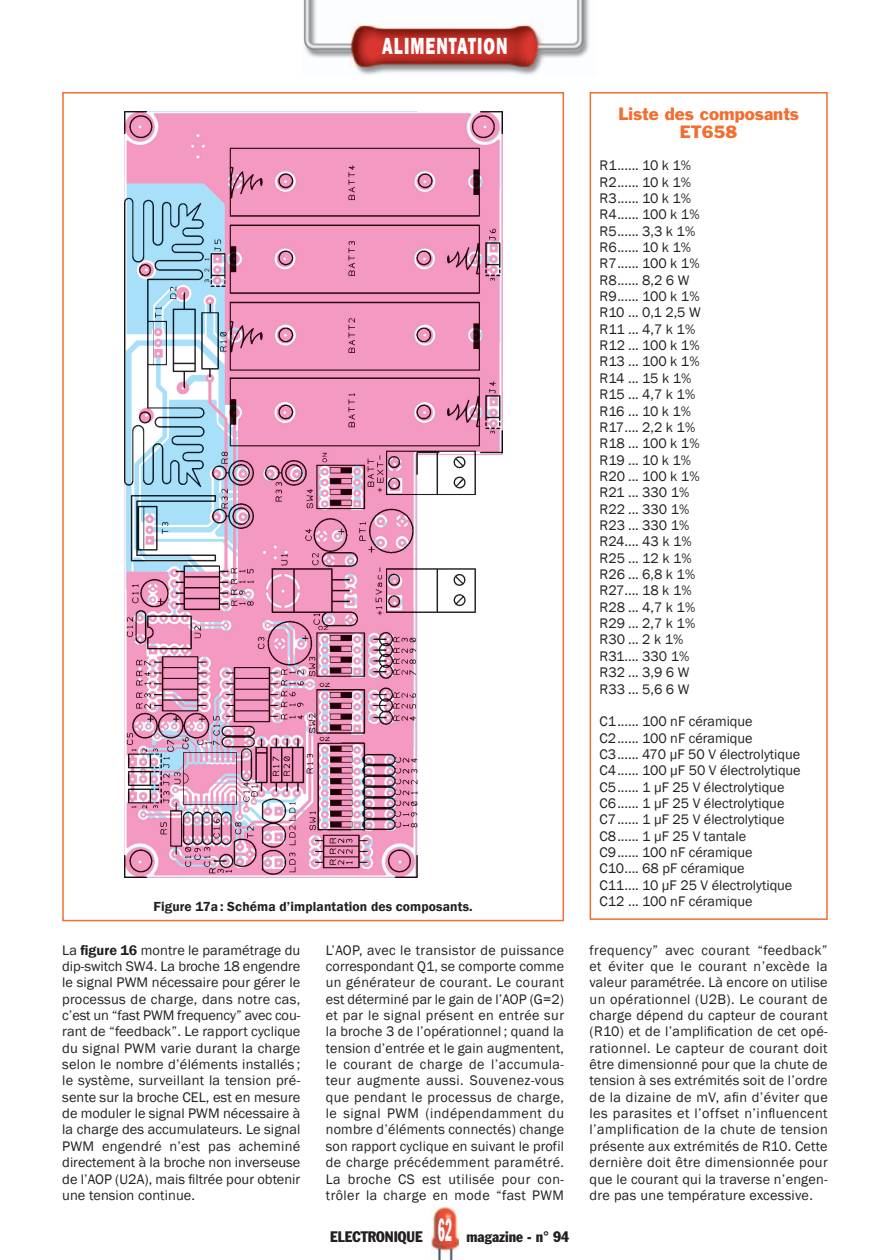
<style>
.page{position:relative;width:890px;height:1260px;background:#fff}
.page>*{position:absolute;margin:0;border:0;box-sizing:border-box;transform-origin:0 0}
.t1{font:800 24px "Franklin Gothic";letter-spacing:.06em;color:#fff;scale:.7 1}
.t2{font:16.5px/18px "Franklin Gothic";color:#f26e31;text-align:center}
.t3{font:condensed 15px "Franklin Gothic";color:#231f20}
.t4{font:14.25px/16.4px "Franklin Gothic";color:#231f20;text-align:justify}
.t5{font:600 13.5px "Franklin Gothic";letter-spacing:.01em;color:#231f20}
.s1{font-weight:600}
.s2{font-size:31.5px;color:#fff}
</style>
<div class="page">
<img style="left:303px;top:0;width:286px;height:75px">
<img style="left:431px;top:1207px;width:28px;height:53px">
<img style="left:124px;top:112px;width:378px;height:765px">
<div style="left:589px;top:92px;width:239px;height:828px;border:1px solid #f26e31"></div>
<h1 class="t1" style="left:382px;top:31px;width:181px">ALIMENTATION</h1>
<p class="t5" style="left:153px;top:898px;width:321px">Figure 17a : Schéma d’implantation des composants.</p>
<p class="t4" style="left:62px;top:942px;width:240px">La <span class="s1">figure 16</span> montre le paramétrage du dip-switch SW4. La broche 18 engendre le signal PWM nécessaire pour gérer le processus de charge, dans notre cas, c’est un “fast PWM frequency” avec cou&shy;rant de “feedback”. Le rapport cyclique du signal PWM varie durant la charge selon le nombre d’éléments installés ; le système, surveillant la tension pré&shy;sente sur la broche CEL, est en mesure de moduler le signal PWM nécessaire à la charge des accumulateurs. Le signal PWM engendré n’est pas acheminé directement à la broche non inverseuse de l’AOP (U2A), mais filtrée pour obtenir une tension continue.</p>
<p class="t4" style="left:326px;top:942px;width:240px">L’AOP, avec le transistor de puissance correspondant Q1, se comporte comme un générateur de courant. Le courant est déterminé par le gain de l’AOP (G=2) et par le signal présent en entrée sur la broche 3 de l’opérationnel ; quand la tension d’entrée et le gain augmentent, le courant de charge de l’accumula&shy;teur augmente aussi. Souvenez-vous que pendant le processus de charge, le signal PWM (indépendamment du nombre d’éléments connectés) change son rapport cyclique en suivant le profil de charge précédemment paramétré.<br>La broche CS est utilisée pour con&shy;trôler la charge en mode “fast PWM</p>
<p class="t3" style="left:330px;top:1227px;width:241px">ELECTRONIQUE <span class="s2">62</span> magazine - n° 94</p>
<p class="t2" style="left:618px;top:104px;width:182px">Liste des composants<br>ET658</p>
<p class="t4" style="left:599px;top:158px;width:103px;text-align:left">R1...... 10 k 1%<br>R2...... 10 k 1%<br>R3...... 10 k 1%<br>R4...... 100 k 1%<br>R5...... 3,3 k 1%<br>R6...... 10 k 1%<br>R7...... 100 k 1%<br>R8...... 8,2 6 W<br>R9...... 100 k 1%<br>R10 ... 0,1 2,5 W<br>R11 ... 4,7 k 1%<br>R12 ... 100 k 1%<br>R13 ... 100 k 1%<br>R14 ... 15 k 1%<br>R15 ... 4,7 k 1%<br>R16 ... 10 k 1%<br>R17.... 2,2 k 1%<br>R18 ... 100 k 1%<br>R19 ... 10 k 1%<br>R20 ... 100 k 1%<br>R21 ... 330 1%<br>R22 ... 330 1%<br>R23 ... 330 1%<br>R24.... 43 k 1%<br>R25 ... 12 k 1%<br>R26 ... 6,8 k 1%<br>R27.... 18 k 1%<br>R28 ... 4,7 k 1%<br>R29 ... 2,7 k 1%<br>R30 ... 2 k 1%<br>R31.... 330 1%<br>R32 ... 3,9 6 W<br>R33 ... 5,6 6 W</p>
<p class="t4" style="left:599px;top:713px;width:203px;text-align:left">C1...... 100 nF céramique<br>C2...... 100 nF céramique<br>C3...... 470 µF 50 V électrolytique<br>C4...... 100 µF 50 V électrolytique<br>C5...... 1 µF 25 V électrolytique<br>C6...... 1 µF 25 V électrolytique<br>C7...... 1 µF 25 V électrolytique<br>C8...... 1 µF 25 V tantale<br>C9...... 100 nF céramique<br>C10.... 68 pF céramique<br>C11.... 10 µF 25 V électrolytique<br>C12 ... 100 nF céramique</p>
<p class="t4" style="left:589px;top:942px;width:240px">frequency” avec courant “feedback” et éviter que le courant n’excède la valeur paramétrée. Là encore on utilise un opérationnel (U2B). Le courant de charge dépend du capteur de courant (R10) et de l’amplification de cet opé&shy;rationnel. Le capteur de courant doit être dimensionné pour que la chute de tension à ses extrémités soit de l’ordre de la dizaine de mV, afin d’éviter que les parasites et l’offset n’influencent l’amplification de la chute de tension présente aux extrémités de R10. Cette dernière doit être dimensionnée pour que le courant qui la traverse n’engen&shy;dre pas une température excessive.</p>
</div>
